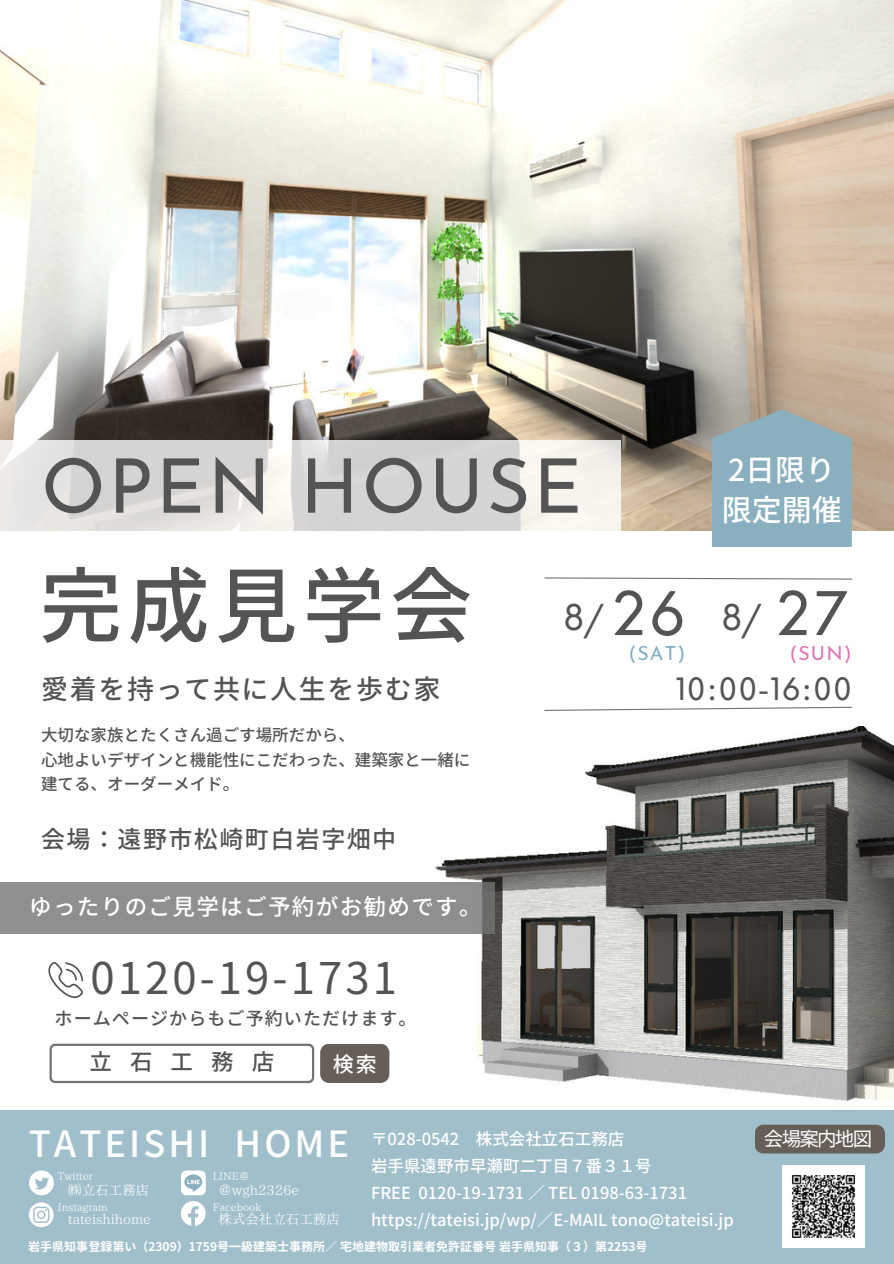
<style>
.page{position:relative;width:894px;height:1264px;background:#fff}
.page>*{position:absolute;margin:0;border:0;box-sizing:border-box;transform-origin:0 0}
.t1{font:500 82.5px "Noto Sans JP";color:#545454}
.t2{font:75px "Josefin Sans";letter-spacing:.04em;color:#545454}
.t3{font:58.5px "Nourd";color:#545454}
.t4{font:43.65px "Noto Sans JP";letter-spacing:.07em;color:#545454}
.t5{font:500 36px "Noto Sans JP";letter-spacing:.085em;color:#fff}
.t6{font:34.5px "Nourd";color:#545454}
.t7{font:30px "Nourd";letter-spacing:.06em;color:#545454}
.t8{font:500 30px "Noto Sans JP";color:#fff}
.t9{font:500 27px "Noto Sans JP";letter-spacing:.06em;color:#545454}
.t10{font:500 24px "Noto Sans JP";letter-spacing:.06em;color:#545454}
.t11{font:500 22.5px "Noto Sans JP";letter-spacing:.06em;color:#fff}
.t12{font:500 22.5px "Noto Sans JP";color:#545454}
.t13{font:500 21px "Noto Sans JP";color:#fff}
.t14{font:19.5px "Noto Sans JP";letter-spacing:-.09em;color:#fff}
.t15{font:19.5px "Josefin Sans";color:#81afc3}
.t16{font:19.5px "Josefin Sans";color:#df74b6}
.t17{font:500 18px "Noto Sans JP";letter-spacing:.06em;color:#545454}
.t18{font:500 16.5px "Noto Sans JP";color:#fff}
.t19{font:500 16.5px/24.8px "Noto Sans JP";color:#545454}
.t20{font:13.5px "IP Aex Mincho";color:#fff}
.t21{font:700 12px "Noto Sans JP";color:#fff}
.t22{font:10.5px "IP Aex Mincho";color:#fff}
</style>
<div class="page">
<img style="left:0;top:0;width:893px;height:530px">
<img style="left:432px;top:726px;width:461px;height:376px">
<div style="left:0;top:1109px;width:893px;height:154px;background:#a1bfcb"></div>
<svg style="left:49px;top:1043px;width:265px;height:40px"></svg>
<svg style="left:0;top:440px;width:620px;height:91px;background:#e0dedc"></svg>
<svg style="left:48px;top:962px;width:36px;height:36px"></svg>
<div style="left:0;top:881px;width:495px;height:52px;background:#8f8f8f"></div>
<svg style="left:711px;top:409px;width:140px;height:138px;background:#8fadb9"></svg>
<svg style="left:544px;top:706px;width:309px;height:5px"></svg>
<svg style="left:544px;top:577px;width:309px;height:3px"></svg>
<div style="left:781px;top:1164px;width:83px;height:83px;background:#fff"></div>
<img style="left:792px;top:1175px;width:63px;height:63px">
<div style="left:320px;top:1044px;width:69px;height:38px;background:#655f58"></div>
<div style="left:755px;top:1124px;width:129px;height:29px;background:#655f58"></div>
<svg style="left:29px;top:1170px;width:25px;height:25px"></svg>
<svg style="left:29px;top:1202px;width:25px;height:25px"></svg>
<div style="left:181px;top:1170px;width:25px;height:25px;background:#fff;border-radius:5px"></div>
<svg style="left:184px;top:1174px;width:18px;height:17px"></svg>
<svg style="left:181px;top:1201px;width:25px;height:24px"></svg>
<p class="t2" style="left:41px;top:456px;width:542px">OPEN HOUSE</p>
<p class="t8" style="left:728px;top:446px;width:109px">2日限り</p>
<p class="t8" style="left:721px;top:486px;width:122px">限定開催</p>
<p class="t1" style="left:40px;top:540px;width:434px">完成見学会</p>
<p class="t9" style="left:41px;top:667px;width:401px">愛着を持って共に人生を歩む家</p>
<p class="t19" style="left:41px;top:721px;width:315px">大切な家族とたくさん過ごす場所だから、</p>
<p class="t19" style="left:41px;top:746px;width:431px">心地よいデザインと機能性にこだわった、建築家と一緒に建てる、オーダーメイド。</p>
<p class="t10" style="left:41px;top:819px;width:356px">会場：遠野市松崎町白岩字畑中</p>
<p class="t6" style="left:563px;top:595px;width:43px">8/</p>
<p class="t3" style="left:611px;top:576px;width:75px">26</p>
<p class="t15" style="left:628px;top:645px;width:58px">(SAT)</p>
<p class="t16" style="left:789px;top:645px;width:64px">(SUN)</p>
<p class="t3" style="left:776px;top:576px;width:74px">27</p>
<p class="t6" style="left:721px;top:595px;width:43px">8/</p>
<p class="t7" style="left:675px;top:670px;width:178px">10:00-16:00</p>
<p class="t11" style="left:29px;top:888px;width:454px">ゆったりのご見学はご予約がお勧めです。</p>
<p class="t4" style="left:90px;top:943px;width:308px">0120-19-1731</p>
<p class="t17" style="left:55px;top:1004px;width:363px">ホームページからもご予約いただけます。</p>
<p class="t12" style="left:89px;top:1043px;width:186px">立石工務店</p>
<p class="t13" style="left:333px;top:1047px;width:45px">検索</p>
<p class="t5" style="left:29px;top:1115px;width:322px">TATEISHI HOME</p>
<p class="t22" style="left:58px;top:1170px;width:36px">Twitter</p>
<p class="t22" style="left:58px;top:1201px;width:51px">Instagram</p>
<p class="t20" style="left:68px;top:1182px;width:83px">㈱立石工務店</p>
<p class="t20" style="left:68px;top:1212px;width:84px">tateishihome</p>
<p class="t22" style="left:213px;top:1170px;width:38px">LINE＠</p>
<p class="t22" style="left:213px;top:1201px;width:50px">Facebook</p>
<p class="t20" style="left:218px;top:1182px;width:82px">＠wgh2326e</p>
<p class="t20" style="left:218px;top:1212px;width:123px">株式会社立石工務店</p>
<p class="t18" style="left:371px;top:1126px;width:255px">〒028-0542 株式会社立石工務店</p>
<p class="t18" style="left:371px;top:1153px;width:282px">岩手県遠野市早瀬町二丁目７番３１号</p>
<p class="t18" style="left:371px;top:1180px;width:317px">FREE 0120-19-1731 ／ TEL 0198-63-1731</p>
<p class="t18" style="left:371px;top:1207px;width:364px">https://tateisi.jp/wp/／E-MAIL tono@tateisi.jp</p>
<p class="t21" style="left:28px;top:1236px;width:620px">岩手県知事登録第い（2309）1759号一級建築士事務所／宅地建物取引業者免許証番号岩手県知事（３）第2253号</p>
<p class="t14" style="left:763px;top:1123px;width:110px">会場案内地図</p>
</div>
